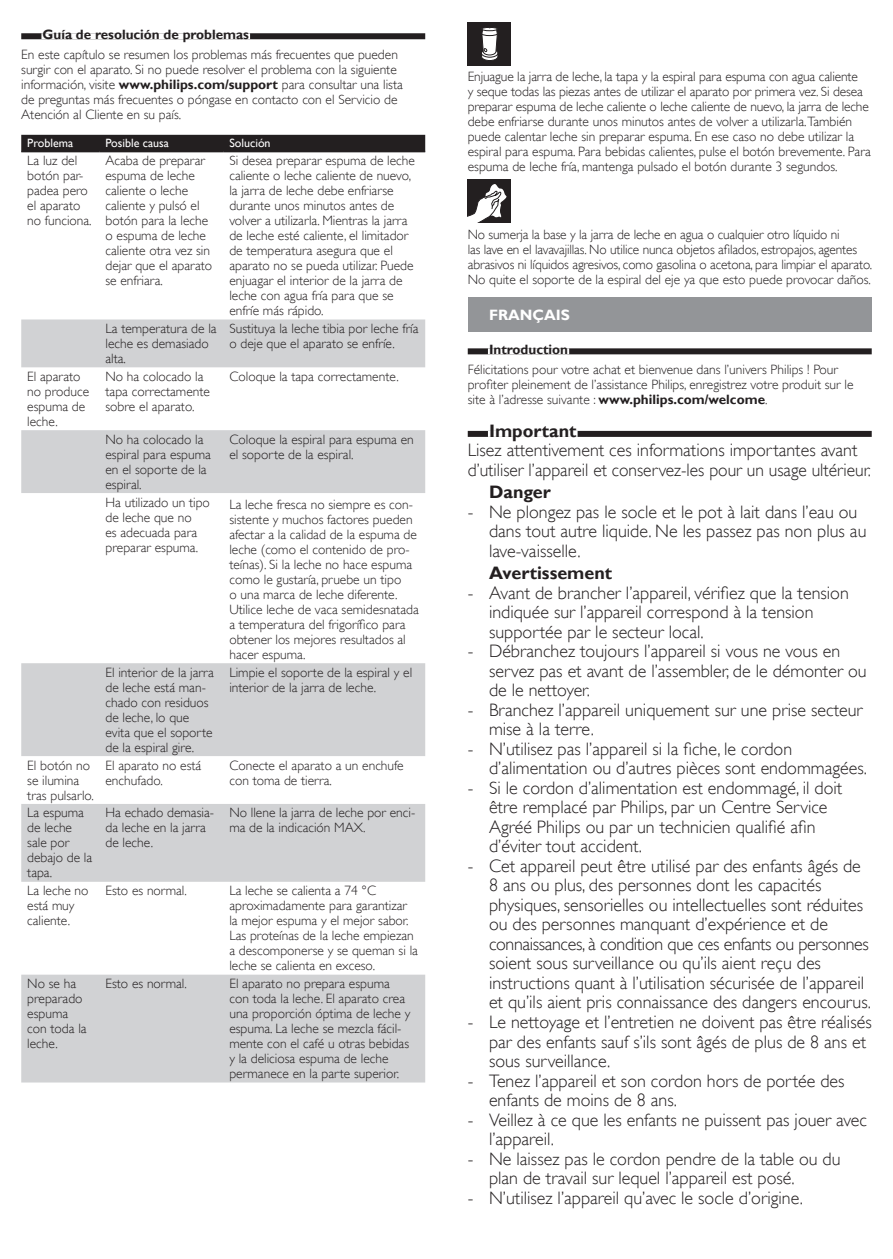
<style>
.page{position:relative;width:893px;height:1259px;background:#fff}
.page>*{position:absolute;margin:0;border:0;box-sizing:border-box;transform-origin:0 0}
.t1{font:18px/19.5px "Gill Sans Alt One WGL Light";color:#231f20}
.t2{font:700 18px "Gill Sans Alt One WGL";color:#231f20}
.t3{font:700 15px "Gill Sans Alt One WGL";color:#fff}
.t4{font:13.5px/15px "Gill Sans Alt One WGL Light";color:#231f20}
.t5{font:700 13.5px "Gill Sans Alt One WGL";color:#231f20}
.t6{font:12px "Gill Sans Alt One WGL";color:#fff}
.s1{font-family:"Gill Sans Alt One WGL";font-weight:700}
</style>
<div class="page">
<div style="left:468px;top:348px;width:404px;height:6px;background:#231f20"></div>
<div style="left:488px;top:348px;width:81px;height:6px;background:#fff"></div>
<div style="left:468px;top:431px;width:404px;height:6px;background:#231f20"></div>
<div style="left:488px;top:431px;width:90px;height:6px;background:#fff"></div>
<div style="left:468px;top:22px;width:43px;height:43px;background:#231f20"></div>
<svg style="left:481px;top:27px;width:17px;height:34px"></svg>
<div style="left:468px;top:180px;width:43px;height:43px;background:#231f20"></div>
<svg style="left:468px;top:184px;width:39px;height:39px"></svg>
<div style="left:468px;top:298px;width:404px;height:34px;background:#939598"></div>
<div style="left:21px;top:33px;width:404px;height:6px;background:#231f20"></div>
<div style="left:41px;top:33px;width:209px;height:6px;background:#fff"></div>
<div style="left:21px;top:135px;width:404px;height:16px;background:#231f20"></div>
<svg style="left:21px;top:319px;width:404px;height:763px;fill:#d1d2d4"></svg>
<hr style="left:21px;top:151px;width:78px;height:1px;background:#231f20">
<hr style="left:99px;top:151px;width:124px;height:1px;background:#231f20">
<hr style="left:223px;top:151px;width:202px;height:1px;background:#231f20">
<p class="t5" style="left:43px;top:25px;width:208px">Guía de resolución de problemas</p>
<p class="t4" style="left:21px;top:47px;width:383px">En este capítulo se resumen los problemas más frecuentes que pueden surgir con el aparato. Si no puede resolver el problema con la siguiente información, visite <span class="s1">www.philips.com/support</span> para consultar una lista de preguntas más frecuentes o póngase en contacto con el Servicio de Atención al Cliente en su país.</p>
<p class="t6" style="left:27px;top:134px;width:47px">Problema</p>
<p class="t6" style="left:105px;top:134px;width:65px">Posible causa</p>
<p class="t6" style="left:229px;top:134px;width:43px">Solución</p>
<p class="t4" style="left:27px;top:153px;width:66px">La luz del botón par&shy;padea pero el aparato no funciona.</p>
<p class="t4" style="left:105px;top:153px;width:108px">Acaba de preparar espuma de leche caliente o leche caliente y pulsó el botón para la leche o espuma de leche caliente otra vez sin dejar que el aparato se enfriara.</p>
<p class="t4" style="left:229px;top:153px;width:187px">Si desea preparar espuma de leche caliente o leche caliente de nuevo, la jarra de leche debe enfriarse durante unos minutos antes de volver a utilizarla. Mientras la jarra de leche esté caliente, el limitador de temperatura asegura que el aparato no se pueda utilizar. Puede enjuagar el interior de la jarra de leche con agua fría para que se enfríe más rápido.</p>
<p class="t4" style="left:105px;top:321px;width:113px">La temperatura de la leche es demasiado alta.</p>
<p class="t4" style="left:229px;top:321px;width:191px">Sustituya la leche tibia por leche fría o deje que el aparato se enfríe.</p>
<p class="t4" style="left:27px;top:369px;width:63px">El aparato no produce espuma de leche.</p>
<p class="t4" style="left:105px;top:369px;width:106px">No ha colocado la tapa correctamente sobre el aparato.</p>
<p class="t4" style="left:229px;top:369px;width:171px">Coloque la tapa correctamente.</p>
<p class="t4" style="left:105px;top:432px;width:107px">No ha colocado la espiral para espuma en el soporte de la espiral.</p>
<p class="t4" style="left:229px;top:432px;width:186px">Coloque la espiral para espuma en el soporte de la espiral.</p>
<p class="t4" style="left:105px;top:494px;width:106px">Ha utilizado un tipo de leche que no<br>es adecuada para preparar espuma.</p>
<p class="t4" style="left:229px;top:497px;width:191px">La leche fresca no siempre es con&shy;sistente y muchos factores pueden afectar a la calidad de la espuma de leche (como el contenido de pro&shy;teínas). Si la leche no hace espuma como le gustaría, pruebe un tipo<br>o una marca de leche diferente.<br>Utilice leche de vaca semidesnatada a temperatura del frigorífico para obtener los mejores resultados al hacer espuma.</p>
<p class="t4" style="left:105px;top:665px;width:110px">El interior de la jarra de leche está man&shy;chado con residuos de leche, lo que evita que el soporte de la espiral gire.</p>
<p class="t4" style="left:229px;top:665px;width:184px">Limpie el soporte de la espiral y el interior de la jarra de leche.</p>
<p class="t4" style="left:27px;top:757px;width:68px">El botón no se ilumina tras pulsarlo.</p>
<p class="t4" style="left:105px;top:757px;width:97px">El aparato no está enchufado.</p>
<p class="t4" style="left:229px;top:757px;width:176px">Conecte el aparato a un enchufe con toma de tierra.</p>
<p class="t4" style="left:27px;top:805px;width:67px">La espuma de leche sale por debajo de la tapa.</p>
<p class="t4" style="left:105px;top:805px;width:110px">Ha echado demasia&shy;da leche en la jarra de leche.</p>
<p class="t4" style="left:229px;top:805px;width:187px">No llene la jarra de leche por enci&shy;ma de la indicación MAX.</p>
<p class="t4" style="left:27px;top:883px;width:63px">La leche no está muy caliente.</p>
<p class="t4" style="left:105px;top:883px;width:83px">Esto es normal.</p>
<p class="t4" style="left:229px;top:883px;width:190px">La leche se calienta a 74 °C aproximadamente para garantizar la mejor espuma y el mejor sabor.<br>Las proteínas de la leche empiezan a descomponerse y se queman si la leche se calienta en exceso.</p>
<p class="t4" style="left:27px;top:976px;width:61px">No se ha preparado espuma con toda la leche.</p>
<p class="t4" style="left:105px;top:976px;width:83px">Esto es normal.</p>
<p class="t4" style="left:229px;top:976px;width:182px">El aparato no prepara espuma con toda la leche. El aparato crea una proporción óptima de leche y espuma. La leche se mezcla fácil&shy;mente con el café u otras bebidas y la deliciosa espuma de leche permanece en la parte superior.</p>
<p class="t4" style="left:468px;top:69px;width:405px">Enjuague la jarra de leche, la tapa y la espiral para espuma con agua caliente<br>y seque todas las piezas antes de utilizar el aparato por primera vez. Si desea preparar espuma de leche caliente o leche caliente de nuevo, la jarra de leche debe enfriarse durante unos minutos antes de volver a utilizarla.También puede calentar leche sin preparar espuma. En ese caso no debe utilizar la espiral para espuma. Para bebidas calientes, pulse el botón brevemente. Para espuma de leche fría, mantenga pulsado el botón durante 3 segundos.</p>
<p class="t4" style="left:468px;top:227px;width:406px">No sumerja la base y la jarra de leche en agua o cualquier otro líquido ni<br>las lave en el lavavajillas. No utilice nunca objetos afilados, estropajos, agentes abrasivos ni líquidos agresivos, como gasolina o acetona, para limpiar el aparato.<br>No quite el soporte de la espiral del eje ya que esto puede provocar daños.</p>
<p class="t3" style="left:489px;top:305px;width:82px">FRANÇAIS</p>
<p class="t5" style="left:489px;top:340px;width:81px">Introduction</p>
<p class="t4" style="left:468px;top:362px;width:387px">Félicitations pour votre achat et bienvenue dans l’univers Philips ! Pour profiter pleinement de l’assistance Philips, enregistrez votre produit sur le site à l’adresse suivante : <span class="s1">www.philips.com/welcome</span>.</p>
<h1 class="t2" style="left:489px;top:418px;width:89px">Important</h1>
<h1 class="t1" style="left:468px;top:441px;width:405px">Lisez attentivement ces informations importantes avant d’utiliser l’appareil et conservez-les pour un usage ultérieur.</h1>
<h1 class="t2" style="left:489px;top:480px;width:63px">Danger</h1>
<h1 class="t1" style="left:489px;top:502px;width:379px;text-indent:-21px">- Ne plongez pas le socle et le pot à lait dans l’eau ou dans tout autre liquide. Ne les passez pas non plus au lave-vaisselle.</h1>
<h1 class="t2" style="left:489px;top:561px;width:125px">Avertissement</h1>
<h1 class="t1" style="left:489px;top:583px;width:361px;text-indent:-21px">- Avant de brancher l’appareil, vérifiez que la tension indiquée sur l’appareil correspond à la tension supportée par le secteur local.</h1>
<h1 class="t1" style="left:489px;top:641px;width:379px;text-indent:-21px">- Débranchez toujours l’appareil si vous ne vous en servez pas et avant de l’assembler, de le démonter ou de le nettoyer.</h1>
<h1 class="t1" style="left:489px;top:700px;width:375px;text-indent:-21px">- Branchez l’appareil uniquement sur une prise secteur mise à la terre.</h1>
<h1 class="t1" style="left:489px;top:739px;width:379px;text-indent:-21px">- N’utilisez pas l’appareil si la fiche, le cordon d’alimentation ou d’autres pièces sont endommagées.</h1>
<h1 class="t1" style="left:489px;top:778px;width:355px;text-indent:-21px">- Si le cordon d’alimentation est endommagé, il doit être remplacé par Philips, par un Centre Service Agréé Philips ou par un technicien qualifié afin d’éviter tout accident.</h1>
<p class="t1" style="left:489px;top:856px;width:383px;text-indent:-21px">- Cet appareil peut être utilisé par des enfants âgés de 8 ans ou plus, des personnes dont les capacités physiques, sensorielles ou intellectuelles sont réduites ou des personnes manquant d’expérience et de connaissances, à condition que ces enfants ou personnes soient sous surveillance ou qu’ils aient reçu des instructions quant à l’utilisation sécurisée de l’appareil et qu’ils aient pris connaissance des dangers encourus.</p>
<h1 class="t1" style="left:489px;top:1012px;width:384px;text-indent:-21px">- Le nettoyage et l’entretien ne doivent pas être réalisés par des enfants sauf s’ils sont âgés de plus de 8 ans et sous surveillance.</h1>
<h1 class="t1" style="left:489px;top:1070px;width:357px;text-indent:-21px">- Tenez l’appareil et son cordon hors de portée des enfants de moins de 8 ans.</h1>
<h1 class="t1" style="left:489px;top:1109px;width:379px;text-indent:-21px">- Veillez à ce que les enfants ne puissent pas jouer avec l’appareil.</h1>
<h1 class="t1" style="left:489px;top:1148px;width:353px;text-indent:-21px">- Ne laissez pas le cordon pendre de la table ou du plan de travail sur lequel l’appareil est posé.</h1>
<h1 class="t1" style="left:468px;top:1187px;width:337px">- N’utilisez l’appareil qu’avec le socle d’origine.</h1>
</div>
